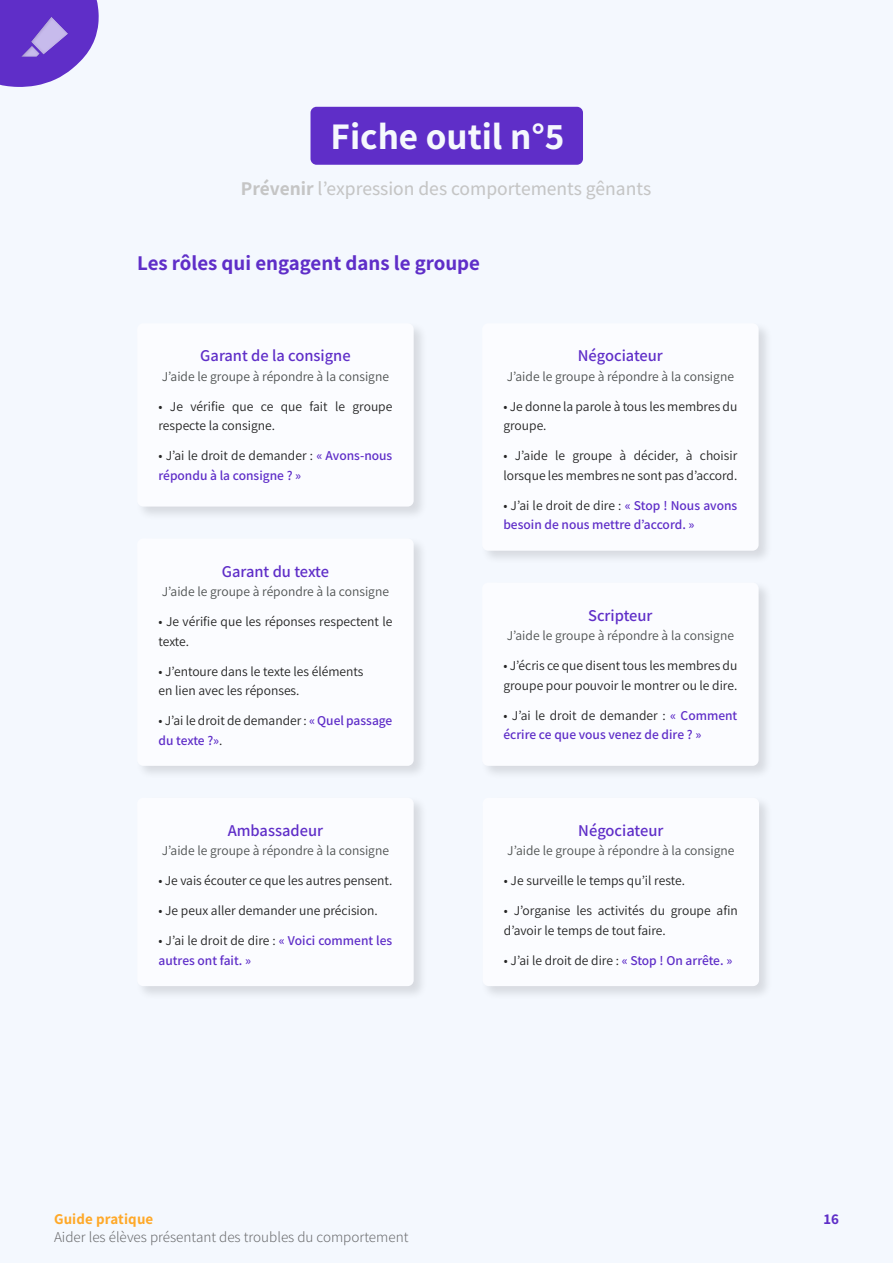
<style>
.page{position:relative;width:893px;height:1263px;background:#f4f8fe}
.page>*{position:absolute;margin:0;border:0;box-sizing:border-box;transform-origin:0 0}
.t1{font:700 37.5px "Assistant";color:#f5f8fd}
.t2{font:700 21px "Assistant";color:#5f2ec8}
.t3{font:500 19.5px "Assistant";color:#c5c5c5}
.t4{font:600 16.5px "Assistant";color:#5f2ec8}
.t5{font:300 15px "Assistant";color:#6a6b6d}
.t6{font:700 15px "Assistant";letter-spacing:.01em;color:#ffa929}
.t7{font:700 15px "Assistant";color:#5e2ec7}
.t8{font:13.5px/19.5px "Assistant";color:#242424}
.t9{font:600 13.5px/19.5px "Assistant";color:#5f2ec8}
.t10{font:13.5px "Assistant";color:#4f5252}
.s1{font-weight:700}
.s2{font-weight:400;color:#242424}
.s3{font-weight:600;color:#5f2ec8}
</style>
<div class="page">
<svg style="left:0;top:0;width:99px;height:87px"></svg>
<div style="left:8px;top:6px;width:73px;height:52px;background:#242424;opacity:.3"></div>
<div style="left:310px;top:107px;width:273px;height:58px;background:#5f2ec8;border-radius:6px"></div>
<div style="left:135px;top:321px;width:293px;height:200px;background:#000;opacity:.12"></div>
<div style="left:137px;top:323px;width:277px;height:184px;background:#fbfcff;border-radius:6px"></div>
<div style="left:480px;top:321px;width:293px;height:244px;background:#000;opacity:.12"></div>
<div style="left:482px;top:323px;width:277px;height:228px;background:#fbfcff;border-radius:6px"></div>
<div style="left:135px;top:536px;width:293px;height:244px;background:#000;opacity:.12"></div>
<div style="left:137px;top:538px;width:277px;height:228px;background:#fbfcff;border-radius:6px"></div>
<div style="left:480px;top:580px;width:293px;height:200px;background:#000;opacity:.12"></div>
<div style="left:482px;top:583px;width:277px;height:183px;background:#fbfcff;border-radius:6px"></div>
<div style="left:135px;top:796px;width:293px;height:204px;background:#000;opacity:.12"></div>
<div style="left:137px;top:798px;width:277px;height:188px;background:#fbfcff;border-radius:6px"></div>
<div style="left:480px;top:796px;width:293px;height:204px;background:#000;opacity:.12"></div>
<div style="left:483px;top:798px;width:276px;height:188px;background:#fbfcff;border-radius:6px"></div>
<h1 class="t1" style="left:331px;top:111px;width:235px">Fiche outil n°5</h1>
<h3 class="t3" style="left:241px;top:175px;width:412px"><span class="s1">Prévenir</span> l’expression des comportements gênants</h3>
<h2 class="t2" style="left:137px;top:249px;width:344px">Les rôles qui engagent dans le groupe</h2>
<p class="t4" style="left:200px;top:345px;width:152px">Garant de la consigne</p>
<p class="t10" style="left:162px;top:367px;width:229px">J’aide le groupe à répondre à la consigne</p>
<p class="t8" style="left:158px;top:396px;width:235px">• Je vérifie que ce que fait le groupe respecte la consigne.</p>
<p class="t9" style="left:158px;top:445px;width:235px"><span class="s2">• J’ai le droit de demander :</span> « Avons-nous répondu à la consigne ? »</p>
<p class="t4" style="left:222px;top:560px;width:109px">Garant du texte</p>
<p class="t10" style="left:162px;top:582px;width:229px">J’aide le groupe à répondre à la consigne</p>
<p class="t8" style="left:158px;top:611px;width:235px">• Je vérifie que les réponses respectent le texte.</p>
<p class="t8" style="left:158px;top:661px;width:206px">• J’entoure dans le texte les éléments en lien avec les réponses.</p>
<p class="t8" style="left:158px;top:710px;width:235px">• J’ai le droit de demander : <span class="s3">« Quel passage du texte ?»</span>.</p>
<p class="t4" style="left:578px;top:345px;width:87px">Négociateur</p>
<p class="t10" style="left:507px;top:367px;width:229px">J’aide le groupe à répondre à la consigne</p>
<p class="t8" style="left:503px;top:396px;width:235px">• Je donne la parole à tous les membres du groupe.</p>
<p class="t8" style="left:503px;top:445px;width:235px">• J’aide le groupe à décider, à choisir lorsque les membres ne sont pas d’accord.</p>
<p class="t9" style="left:503px;top:495px;width:235px"><span class="s2">• J’ai le droit de dire :</span> « Stop ! Nous avons besoin de nous mettre d’accord. »</p>
<p class="t4" style="left:588px;top:604px;width:66px">Scripteur</p>
<p class="t10" style="left:507px;top:626px;width:229px">J’aide le groupe à répondre à la consigne</p>
<p class="t8" style="left:503px;top:655px;width:235px">• J’écris ce que disent tous les membres du groupe pour pouvoir le montrer ou le dire.</p>
<p class="t9" style="left:503px;top:705px;width:235px"><span class="s2">• J’ai le droit de demander :</span> « Comment écrire ce que vous venez de dire ? »</p>
<p class="t4" style="left:228px;top:819px;width:97px">Ambassadeur</p>
<p class="t10" style="left:162px;top:841px;width:229px">J’aide le groupe à répondre à la consigne</p>
<p class="t8" style="left:158px;top:870px;width:235px">• Je vais écouter ce que les autres pensent.</p>
<p class="t8" style="left:158px;top:900px;width:221px">• Je peux aller demander une précision.</p>
<p class="t9" style="left:158px;top:930px;width:235px"><span class="s2">• J’ai le droit de dire :</span> « Voici comment les autres ont fait. »</p>
<p class="t4" style="left:578px;top:819px;width:87px">Négociateur</p>
<p class="t10" style="left:507px;top:841px;width:229px">J’aide le groupe à répondre à la consigne</p>
<p class="t8" style="left:504px;top:870px;width:183px">• Je surveille le temps qu’il reste.</p>
<p class="t8" style="left:504px;top:900px;width:235px">• J’organise les activités du groupe afin d’avoir le temps de tout faire.</p>
<p class="t8" style="left:504px;top:950px;width:230px">• J’ai le droit de dire : <span class="s3">« Stop ! On arrête. »</span></p>
<p class="t6" style="left:54px;top:1209px;width:101px">Guide pratique</p>
<p class="t7" style="left:824px;top:1209px;width:17px">16</p>
<p class="t5" style="left:54px;top:1227px;width:356px">Aider les élèves présentant des troubles du comportement</p>
</div>
